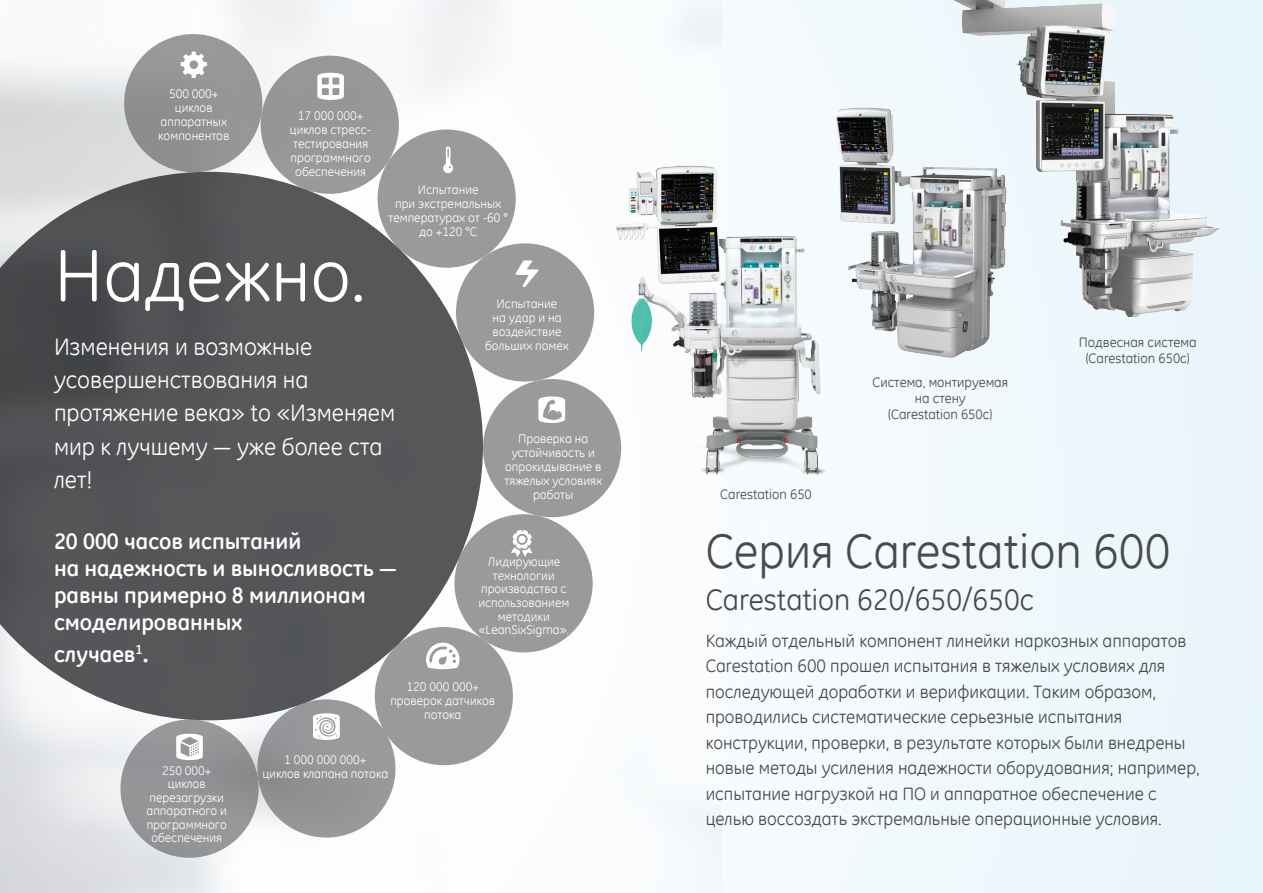
<style>
.page{position:relative;width:1263px;height:893px;background:#fff}
.page>*{position:absolute;margin:0;border:0;box-sizing:border-box;transform-origin:0 0}
._13_5pt_15-contents{font:75px "GE Inspira";color:#fff}
._13_5pt_15-contents-2{font:48.6px "GE Inspira";color:#494a4b}
._13_5pt_15-contents-3{font:29.7px "GE Inspira";color:#464748}
._13_5pt_15-contents-4{font:24px/33px "GE Inspira";color:#fff}
._13_5pt_15-contents-5{font:700 22.5px/27px "GE Inspira";color:#fff}
._13_5pt_15-contents-6{font:18px/25.5px "GE Inspira";color:#464748}
._13_5pt_15-contents-7{font:13.65px/16.5px "GE Inspira";color:#464748;text-align:center}
._13_5pt_15-contents-8{font:12.6px/14px "GE Inspira";color:#fff;text-align:center}
.s1{font-size:27px}
</style>
<div class="page">
<img style="left:0;top:0;width:721px;height:893px">
<svg style="left:0;top:172px;width:483px;height:548px;background:#5f6062"></svg>
<div style="left:124px;top:34px;width:138px;height:138px;background:#939596;border-radius:50%"></div>
<svg style="left:180px;top:51px;width:27px;height:27px"></svg>
<div style="left:261px;top:56px;width:138px;height:138px;background:#979899;border-radius:50%"></div>
<svg style="left:317px;top:73px;width:27px;height:27px"></svg>
<div style="left:378px;top:130px;width:138px;height:138px;background:#999a9b;border-radius:50%"></div>
<svg style="left:443px;top:147px;width:10px;height:26px"></svg>
<div style="left:456px;top:243px;width:138px;height:139px;background:#999a9b;border-radius:50%"></div>
<svg style="left:515px;top:260px;width:24px;height:27px"></svg>
<div style="left:483px;top:379px;width:138px;height:138px;background:#999a9b;border-radius:50%"></div>
<svg style="left:538px;top:396px;width:24px;height:27px"></svg>
<div style="left:454px;top:514px;width:139px;height:138px;background:#999a9b;border-radius:50%"></div>
<svg style="left:511px;top:530px;width:21px;height:27px"></svg>
<div style="left:120px;top:719px;width:139px;height:139px;background:#949598;border-radius:50%"></div>
<svg style="left:176px;top:734px;width:27px;height:26px"></svg>
<div style="left:375px;top:627px;width:138px;height:138px;background:#999a9b;border-radius:50%"></div>
<svg style="left:426px;top:643px;width:33px;height:26px"></svg>
<div style="left:257px;top:699px;width:138px;height:139px;background:#959799;border-radius:50%"></div>
<svg style="left:313px;top:713px;width:27px;height:27px"></svg>
<img style="left:913px;top:0;width:350px;height:317px">
<img style="left:562px;top:150px;width:398px;height:346px">
<img style="left:695px;top:94px;width:501px;height:322px">
<p class="_13_5pt_15-contents-8" style="left:158px;top:87px;width:73px">500 000+ циклов аппаратных компонентов</p>
<p class="_13_5pt_15-contents-8" style="left:290px;top:108px;width:83px">17 000 000+ циклов стресс&shy;тестирования программного обеспечения</p>
<p class="_13_5pt_15-contents-8" style="left:388px;top:182px;width:121px">Испытание<br>при экстремальных температурах от -60 ° до +120 °C</p>
<p class="_13_5pt_15-contents" style="left:54px;top:227px;width:313px">Надежно.</p>
<p class="_13_5pt_15-contents-4" style="left:54px;top:330px;width:343px">Изменения и возможные усовершенствования на протяжение века» to «Изменяем мир к лучшему — уже более ста лет!</p>
<p class="_13_5pt_15-contents-5" style="left:54px;top:527px;width:344px">20 000 часов испытаний<br>на надежность и выносливость — равны примерно 8 миллионам смоделированных</p>
<p class="_13_5pt_15-contents-5" style="left:54px;top:640px;width:96px">случаев<sup>1</sup><span class="s1">.</span></p>
<p class="_13_5pt_15-contents-8" style="left:485px;top:296px;width:85px">Испытание<br>на удар и на воздействие больших помех</p>
<p class="_13_5pt_15-contents-8" style="left:504px;top:432px;width:99px">Проверка на устойчивость и опрокидывание в тяжелых условиях работы</p>
<p class="_13_5pt_15-contents-8" style="left:478px;top:555px;width:92px;line-height:13.5px">Лидирующие технологии производства с использованием методики «LeanSixSigma».</p>
<p class="_13_5pt_15-contents-8" style="left:146px;top:763px;width:82px;line-height:13.5px">250 000+ циклов перезагрузки аппаратного и программного обеспечения</p>
<p class="_13_5pt_15-contents-8" style="left:390px;top:680px;width:106px">120 000 000+ проверок датчиков потока</p>
<p class="_13_5pt_15-contents-8" style="left:262px;top:752px;width:127px">1 000 000 000+<br>циклов клапана потока</p>
<p class="_13_5pt_15-contents-7" style="left:720px;top:486px;width:93px">Carestation 650</p>
<p class="_13_5pt_15-contents-7" style="left:872px;top:373px;width:137px">Система, монтируемая на стену</p>
<p class="_13_5pt_15-contents-7" style="left:888px;top:406px;width:106px">(Carestation 650c)</p>
<p class="_13_5pt_15-contents-7" style="left:1079px;top:334px;width:119px">Подвесная система</p>
<p class="_13_5pt_15-contents-7" style="left:1086px;top:350px;width:106px">(Carestation 650c)</p>
<p class="_13_5pt_15-contents-2" style="left:706px;top:520px;width:466px">Серия Carestation 600</p>
<p class="_13_5pt_15-contents-3" style="left:706px;top:580px;width:330px">Carestation 620/650/650c</p>
<p class="_13_5pt_15-contents-6" style="left:706px;top:627px;width:496px">Каждый отдельный компонент линейки наркозных аппаратов Carestation 600 прошел испытания в тяжелых условиях для последующей доработки и верификации. Таким образом, проводились систематические серьезные испытания конструкции, проверки, в результате которых были внедрены новые методы усиления надежности оборудования; например, испытание нагрузкой на ПО и аппаратное обеспечение с целью воссоздать экстремальные операционные условия.</p>
</div>
